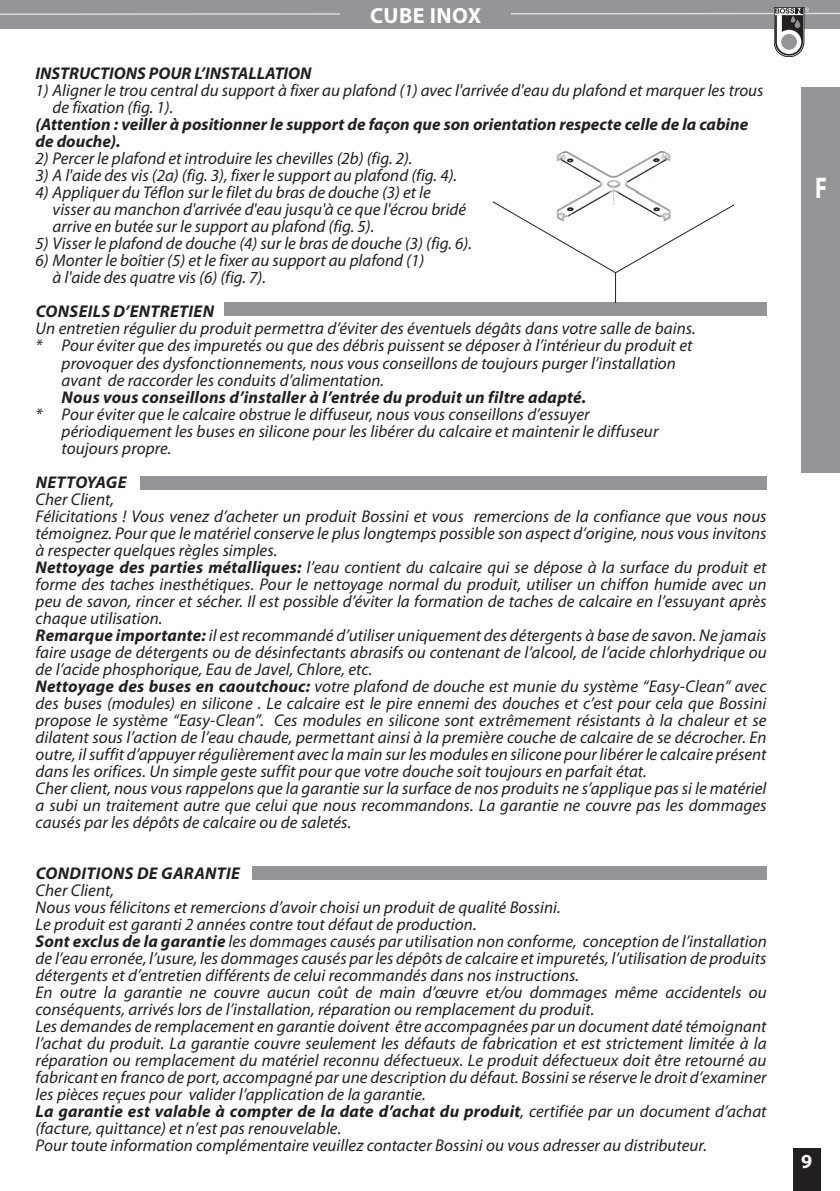
<style>
.page{position:relative;width:840px;height:1191px;background:#fff}
.page>*{position:absolute;margin:0;border:0;box-sizing:border-box;transform-origin:0 0}
.t1{font:700 30px "Myriad Pro";color:#fff;scale:.75 1}
.t2{font:700 22px "Myriad Pro";letter-spacing:.02em;color:#fff}
.t3{font:700 20px "Myriad Pro";color:#fff}
.t4{font:italic 17px/17px "Myriad Pro";color:#231f20}
.t5{font:italic 700 17px/17px "Myriad Pro";color:#231f20}
.t6{font:italic 700 17px "Myriad Pro";letter-spacing:.02em;color:#231f20}
.s1{font-weight:700}
</style>
<div class="page">
<div style="left:792px;top:1148px;width:28px;height:43px;background:#231f20"></div>
<div style="left:0;top:0;width:839px;height:28px;background:#939598"></div>
<svg style="left:0;top:7px;width:839px;height:50px"></svg>
<div style="left:340px;top:1px;width:170px;height:27px;background:#939598"></div>
<div style="left:140px;top:476px;width:626px;height:13px;background:#939598"></div>
<div style="left:252px;top:866px;width:514px;height:13px;background:#939598"></div>
<div style="left:224px;top:302px;width:542px;height:13px;background:#939598"></div>
<hr style="left:615px;top:272px;width:1px;height:31px;background:#231f20">
<img style="left:556px;top:152px;width:115px;height:40px">
<svg style="left:560px;top:159px;width:40px;height:24px"></svg>
<svg style="left:626px;top:159px;width:40px;height:24px"></svg>
<svg style="left:493px;top:192px;width:240px;height:81px"></svg>
<div style="left:800px;top:88px;width:39px;height:385px;background:#939598"></div>
<p class="t2" style="left:370px;top:7px;width:113px">CUBE INOX</p>
<p class="t5" style="left:36px;top:67px;width:277px">INSTRUCTIONS POUR L’INSTALLATION</p>
<p class="t4" style="left:53px;top:84px;width:712px;text-indent:-17px">1) Aligner le trou central du support à fixer au plafond (1) avec l'arrivée d'eau du plafond et marquer les trous de fixation (fig. 1).</p>
<p class="t5" style="left:36px;top:118px;width:713px">(Attention : veiller à positionner le support de façon que son orientation respecte celle de la cabine de douche).</p>
<p class="t4" style="left:36px;top:152px;width:378px">2) Percer le plafond et introduire les chevilles (2b) (fig. 2).</p>
<p class="t4" style="left:36px;top:169px;width:423px">3) A l'aide des vis (2a) (fig. 3), fixer le support au plafond (fig. 4).</p>
<p class="t4" style="left:53px;top:186px;width:415px;text-indent:-17px">4) Appliquer du Téflon sur le filet du bras de douche (3) et le visser au manchon d'arrivée d'eau jusqu'à ce que l'écrou bridé arrive en butée sur le support au plafond (fig. 5).</p>
<p class="t4" style="left:36px;top:237px;width:437px">5) Visser le plafond de douche (4) sur le bras de douche (3) (fig. 6).</p>
<p class="t4" style="left:53px;top:254px;width:373px;text-indent:-17px">6) Monter le boîtier (5) et le fixer au support au plafond (1) à l'aide des quatre vis (6) (fig. 7).</p>
<p class="t6" style="left:36px;top:305px;width:180px">CONSEILS D’ENTRETIEN</p>
<p class="t4" style="left:36px;top:322px;width:661px">Un entretien régulier du produit permettra d’éviter des éventuels dégâts dans votre salle de bains.</p>
<p class="t4" style="left:36px;top:339px;width:658px">* Pour éviter que des impuretés ou que des débris puissent se déposer à l’intérieur du produit et</p>
<p class="t4" style="left:62px;top:356px;width:615px">provoquer des dysfonctionnements, nous vous conseillons de toujours purger l’installation</p>
<p class="t4" style="left:62px;top:373px;width:324px">avant de raccorder les conduits d’alimentation.</p>
<p class="t5" style="left:62px;top:390px;width:526px">Nous vous conseillons d’installer à l’entrée du produit un filtre adapté.</p>
<p class="t4" style="left:62px;top:407px;width:598px;text-indent:-26px">* Pour éviter que le calcaire obstrue le diffuseur, nous vous conseillons d’essuyer périodiquement les buses en silicone pour les libérer du calcaire et maintenir le diffuseur toujours propre.</p>
<p class="t5" style="left:36px;top:475px;width:92px">NETTOYAGE</p>
<p class="t4" style="left:36px;top:492px;width:732px">Cher Client,<br>Félicitations ! Vous venez d’acheter un produit Bossini et vous remercions de la confiance que vous nous témoignez. Pour que le matériel conserve le plus longtemps possible son aspect d’origine, nous vous invitons à respecter quelques règles simples.<br><span class="s1">Nettoyage des parties métalliques:</span> l’eau contient du calcaire qui se dépose à la surface du produit et forme des taches inesthétiques. Pour le nettoyage normal du produit, utiliser un chiffon humide avec un peu de savon, rincer et sécher. Il est possible d’éviter la formation de taches de calcaire en l’essuyant après chaque utilisation.<br><span class="s1">Remarque importante:</span> il est recommandé d’utiliser uniquement des détergents à base de savon. Ne jamais faire usage de détergents ou de désinfectants abrasifs ou contenant de l’alcool, de l’acide chlorhydrique ou de l’acide phosphorique, Eau de Javel, Chlore, etc.<br><span class="s1">Nettoyage des buses en caoutchouc:</span> votre plafond de douche est munie du système “Easy-Clean” avec des buses (modules) en silicone . Le calcaire est le pire ennemi des douches et c’est pour cela que Bossini propose le système “Easy-Clean”. Ces modules en silicone sont extrêmement résistants à la chaleur et se dilatent sous l’action de l’eau chaude, permettant ainsi à la première couche de calcaire de se décrocher. En outre, il suffit d’appuyer régulièrement avec la main sur les modules en silicone pour libérer le calcaire présent dans les orifices. Un simple geste suffit pour que votre douche soit toujours en parfait état.<br>Cher client, nous vous rappelons que la garantie sur la surface de nos produits ne s’applique pas si le matériel a subi un traitement autre que celui que nous recommandons. La garantie ne couvre pas les dommages causés par les dépôts de calcaire ou de saletés.</p>
<p class="t6" style="left:36px;top:866px;width:205px">CONDITIONS DE GARANTIE</p>
<p class="t4" style="left:36px;top:883px;width:732px">Cher Client,<br>Nous vous félicitons et remercions d’avoir choisi un produit de qualité Bossini.<br>Le produit est garanti 2 années contre tout défaut de production.<br><span class="s1">Sont exclus de la garantie</span> les dommages causés par utilisation non conforme, conception de l’installation de l’eau erronée, l’usure, les dommages causés par les dépôts de calcaire et impuretés, l’utilisation de produits détergents et d’entretien différents de celui recommandés dans nos instructions.<br>En outre la garantie ne couvre aucun coût de main d’œuvre et/ou dommages même accidentels ou conséquents, arrivés lors de l’installation, réparation ou remplacement du produit.<br>Les demandes de remplacement en garantie doivent être accompagnées par un document daté témoignant l’achat du produit. La garantie couvre seulement les défauts de fabrication et est strictement limitée à la réparation ou remplacement du matériel reconnu défectueux. Le produit défectueux doit être retourné au fabricant en franco de port, accompagné par une description du défaut. Bossini se réserve le droit d’examiner les pièces reçues pour valider l’application de la garantie.<br><span class="s1">La garantie est valable à compter de la date d’achat du produit</span>, certifiée par un document d’achat (facture, quittance) et n’est pas renouvelable.<br>Pour toute information complémentaire veuillez contacter Bossini ou vous adresser au distributeur.</p>
<h1 class="t1" style="left:814px;top:177px;width:17px">F</h1>
<p class="t3" style="left:800px;top:1154px;width:13px">9</p>
</div>
